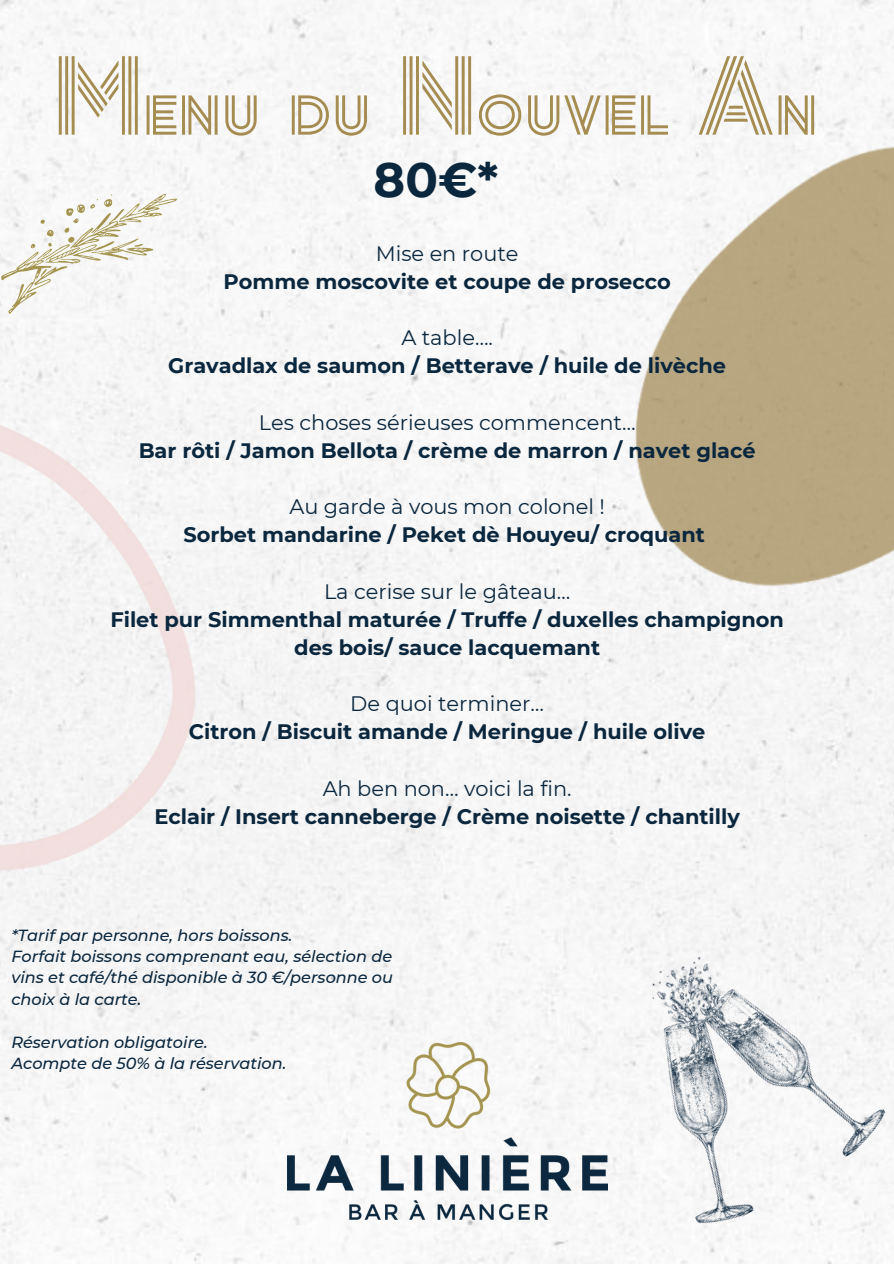
<style>
.page{position:relative;width:894px;height:1264px;background:#fff}
.page>*{position:absolute;margin:0;border:0;box-sizing:border-box;transform-origin:0 0}
.t1{font:97.5px "Zen Tokyo Zoo";color:#a58c50}
.t2{font:700 48px "Montserrat";color:#0b273e}
.t3{font:700 20.85px/28.2px "Montserrat";color:#0b273e;text-align:center}
.t4{font:20.85px "Montserrat";color:#0b273e}
.t5{font:italic 500 16.05px/21.5px "Montserrat";color:#0b273e;text-align:justify}
</style>
<div class="page">
<div style="left:0;top:0;width:893px;height:1263px;background:#f6f6f6"></div>
<img style="left:287px;top:1042px;width:292px;height:177px">
<img style="left:0;top:391px;width:200px;height:483px">
<img style="left:607px;top:101px;width:286px;height:531px">
<img style="left:2px;top:195px;width:174px;height:118px">
<img style="left:579px;top:909px;width:314px;height:328px">
<p class="t1" style="left:54px;top:42px;width:765px">Menu du Nouvel An</p>
<p class="t2" style="left:373px;top:150px;width:126px">80€*</p>
<p class="t4" style="left:375px;top:240px;width:144px">Mise en route</p>
<p class="t3" style="left:223px;top:267px;width:448px">Pomme moscovite et coupe de prosecco</p>
<p class="t4" style="left:401px;top:325px;width:93px">A table….</p>
<p class="t3" style="left:168px;top:352px;width:559px">Gravadlax de saumon / Betterave / huile de livèche</p>
<p class="t4" style="left:259px;top:409px;width:378px">Les choses sérieuses commencent…</p>
<p class="t3" style="left:139px;top:436px;width:618px">Bar rôti / Jamon Bellota / crème de marron / navet glacé</p>
<p class="t4" style="left:289px;top:494px;width:317px">Au garde à vous mon colonel !</p>
<p class="t3" style="left:183px;top:521px;width:523px">Sorbet mandarine / Peket dè Houyeu/ croquant</p>
<p class="t4" style="left:324px;top:578px;width:248px">La cerise sur le gâteau…</p>
<p class="t3" style="left:110px;top:605px;width:675px">Filet pur Simmenthal maturée / Truffe / duxelles champignon des bois/ sauce lacquemant</p>
<p class="t4" style="left:350px;top:691px;width:195px">De quoi terminer…</p>
<p class="t3" style="left:189px;top:718px;width:518px">Citron / Biscuit amande / Meringue / huile olive</p>
<p class="t4" style="left:322px;top:775px;width:250px">Ah ben non… voici la fin.</p>
<p class="t3" style="left:154px;top:802px;width:587px">Eclair / Insert canneberge / Crème noisette / chantilly</p>
<p class="t5" style="left:11px;top:924px;width:282px">*Tarif par personne, hors boissons.</p>
<p class="t5" style="left:11px;top:945px;width:383px">Forfait boissons comprenant eau, sélection de vins et café/thé disponible à 30 €/personne ou choix à la carte.</p>
<p class="t5" style="left:11px;top:1031px;width:198px">Réservation obligatoire.</p>
<p class="t5" style="left:11px;top:1052px;width:276px">Acompte de 50% à la réservation.</p>
</div>
